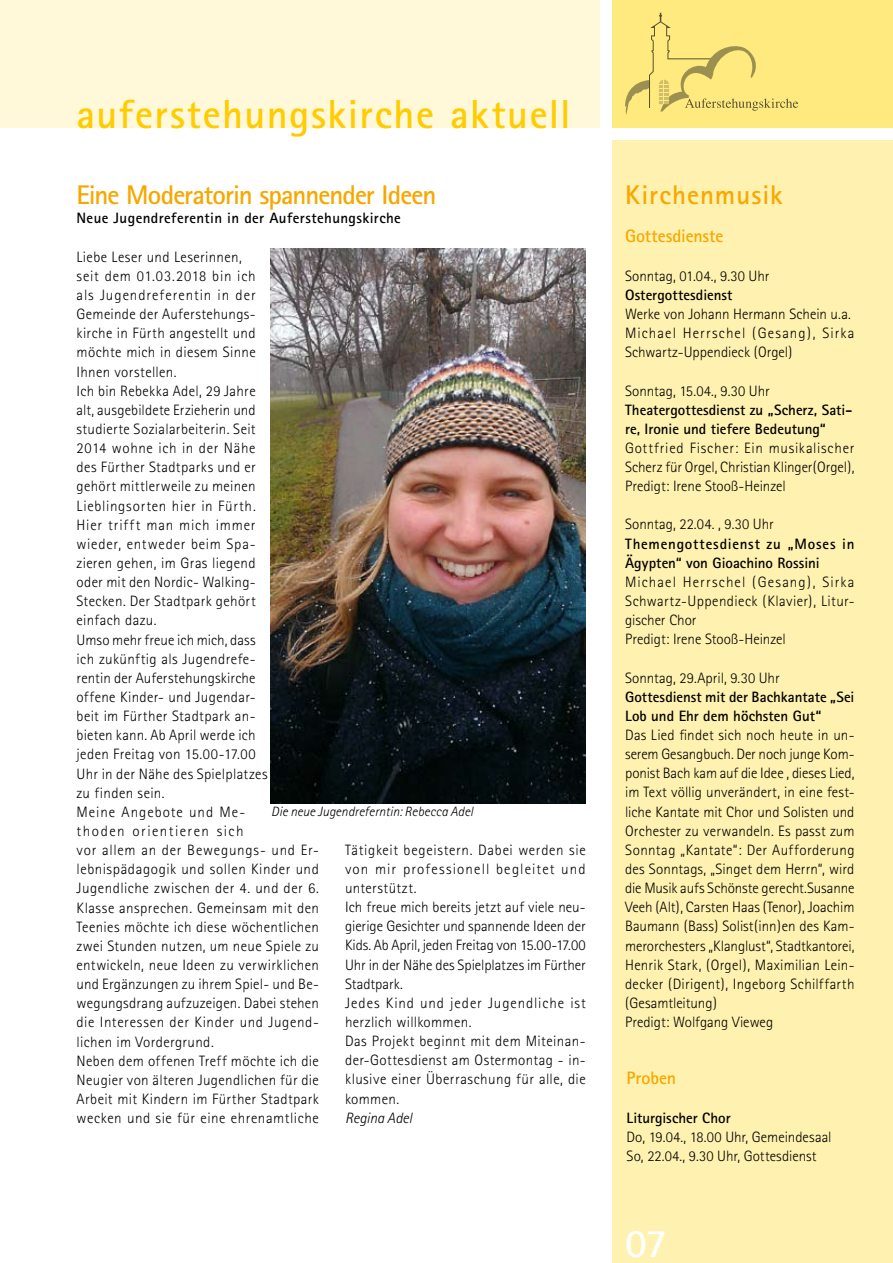
<style>
.page{position:relative;width:893px;height:1263px;background:#fff}
.page>*{position:absolute;margin:0;border:0;box-sizing:border-box;transform-origin:0 0}
.t1{font:700 40.5px "Rotis Sans Serif";letter-spacing:.035em;color:#fc0}
.t2{font:700 40.5px "Rotis Sans Serif";color:#fff}
.t3{font:700 27px "Rotis Sans Serif";letter-spacing:-.035em;color:#f6a800}
.t4{font:700 27px "Rotis Sans Serif";letter-spacing:.035em;color:#f6a800}
.t5{font:700 18px "Rotis Sans Serif";letter-spacing:-.005em;color:#f6a800}
.t6{font:300 15px/19.2px "Rotis Sans Serif";letter-spacing:.02em;color:#000}
.t7{font:700 15px/19.2px "Rotis Sans Serif";letter-spacing:.005em;color:#000}
.t8{font:300 15px/19.2px "Rotis Sans Serif";color:#000}
.t9{font:700 15px/19.2px "Rotis Sans Serif";letter-spacing:.04em;color:#000}
.t10{font:700 15px "Rotis Sans Serif";letter-spacing:.025em;color:#000}
.t11{font:italic 300 15px "Rotis Sans Serif";letter-spacing:-.005em;color:#000}
.t12{font:italic 300 13.5px "Rotis Sans Serif";color:#000}
</style>
<div class="page">
<div style="left:612px;top:0;width:281px;height:128px;background:#ffea7f"></div>
<div style="left:0;top:0;width:600px;height:128px;background:#fff8d9"></div>
<div style="left:612px;top:140px;width:281px;height:1123px;background:#fff1af"></div>
<svg style="left:625px;top:13px;width:173px;height:102px"></svg>
<img style="left:271px;top:249px;width:314px;height:555px">
<h1 class="t1" style="left:77px;top:88px;width:496px">auferstehungskirche aktuell</h1>
<h2 class="t3" style="left:77px;top:178px;width:362px">Eine Moderatorin spannender Ideen</h2>
<h2 class="t4" style="left:625px;top:178px;width:159px">Kirchenmusik</h2>
<p class="t10" style="left:76px;top:209px;width:326px">Neue Jugendreferentin in der Auferstehungskirche</p>
<p class="t5" style="left:625px;top:225px;width:100px">Gottesdienste</p>
<p class="t8" style="left:625px;top:266px;width:146px">Sonntag, 01.04., 9.30 Uhr</p>
<p class="t7" style="left:625px;top:285px;width:109px">Ostergottesdienst</p>
<p class="t6" style="left:625px;top:304px;width:231px">Werke von Johann Hermann Schein u.a.<br>Michael Herrschel (Gesang), Sirka<br>Schwartz-Uppendieck (Orgel)</p>
<p class="t8" style="left:625px;top:381px;width:146px">Sonntag, 15.04., 9.30 Uhr</p>
<p class="t7" style="left:625px;top:400px;width:229px">Theatergottesdienst zu „Scherz, Sati&shy;re, Ironie und tiefere Bedeutung“</p>
<p class="t6" style="left:625px;top:438px;width:231px;text-align:justify">Gottfried Fischer: Ein musikalischer Scherz für Orgel, Christian Klinger(Orgel), Predigt: Irene Stooß-Heinzel</p>
<p class="t8" style="left:625px;top:515px;width:150px">Sonntag, 22.04. , 9.30 Uhr</p>
<p class="t9" style="left:625px;top:534px;width:231px">Themengottesdienst zu „Moses in<br>Ägypten“ von Gioachino Rossini</p>
<p class="t6" style="left:625px;top:572px;width:231px">Michael Herrschel (Gesang), Sirka<br>Schwartz-Uppendieck (Klavier), Litur&shy;gischer Chor<br>Predigt: Irene Stooß-Heinzel</p>
<p class="t8" style="left:625px;top:668px;width:156px">Sonntag, 29.April, 9.30 Uhr</p>
<p class="t7" style="left:625px;top:687px;width:231px">Gottesdienst mit der Bachkantate „Sei<br>Lob und Ehr dem höchsten Gut“</p>
<p class="t6" style="left:625px;top:725px;width:231px">Das Lied findet sich noch heute in un&shy;serem Gesangbuch. Der noch junge Kom&shy;ponist Bach kam auf die Idee , dieses Lied, im Text völlig unverändert, in eine fest&shy;liche Kantate mit Chor und Solisten und Orchester zu verwandeln. Es passt zum Sonntag „Kantate“: Der Aufforderung des Sonntags, „Singet dem Herrn“, wird die Musik aufs Schönste gerecht.Susanne Veeh (Alt), Carsten Haas (Tenor), Joachim Baumann (Bass) Solist(inn)en des Kam&shy;merorchesters „Klanglust“, Stadtkantorei, Henrik Stark, (Orgel), Maximilian Lein&shy;decker (Dirigent), Ingeborg Schilffarth (Gesamtleitung)<br>Predigt: Wolfgang Vieweg</p>
<p class="t6" style="left:77px;top:247px;width:244px">Liebe Leser und Leserinnen,<br>seit dem 01.03.2018 bin ich<br>als Jugendreferentin in der<br>Gemeinde der Auferstehungs-<br>kirche in Fürth angestellt und<br>möchte mich in diesem Sinne<br>Ihnen vorstellen.<br>Ich bin Rebekka Adel, 29 Jahre<br>alt, ausgebildete Erzieherin und<br>studierte Sozialarbeiterin. Seit<br>2014 wohne ich in der Nähe<br>des Fürther Stadtparks und er<br>gehört mittlerweile zu meinen<br>Lieblingsorten hier in Fürth.<br>Hier trifft man mich immer<br>wieder, entweder beim Spa-<br>zieren gehen, im Gras liegend<br>oder mit den Nordic- Walking-<br>Stecken. Der Stadtpark gehört<br>einfach dazu.<br>Umso mehr freue ich mich, dass<br>ich zukünftig als Jugendrefe-<br>rentin der Auferstehungskirche<br>offene Kinder- und Jugendar-<br>beit im Fürther Stadtpark an-<br>bieten kann. Ab April werde ich<br>jeden Freitag von 15.00-17.00<br>Uhr in der Nähe des Spielplatzes<br>zu finden sein.<br>Meine Angebote und Me-<br>thoden orientieren sich<br>vor allem an der Bewegungs- und Er&shy;lebnispädagogik und sollen Kinder und<br>Jugendliche zwischen der 4. und der 6.<br>Klasse ansprechen. Gemeinsam mit den<br>Teenies möchte ich diese wöchentlichen zwei Stunden nutzen, um neue Spiele zu entwickeln, neue Ideen zu verwirklichen und Ergänzungen zu ihrem Spiel- und Be&shy;wegungsdrang aufzuzeigen. Dabei stehen die Interessen der Kinder und Jugend&shy;lichen im Vordergrund.<br>Neben dem offenen Treff möchte ich die<br>Neugier von älteren Jugendlichen für die<br>Arbeit mit Kindern im Fürther Stadtpark wecken und sie für eine ehrenamtliche</p>
<p class="t12" style="left:271px;top:804px;width:203px">Die neue Jugendreferntin: Rebecca Adel</p>
<p class="t6" style="left:345px;top:840px;width:242px">Tätigkeit begeistern. Dabei werden sie von mir professionell begleitet und unterstützt.<br>Ich freue mich bereits jetzt auf viele neu&shy;gierige Gesichter und spannende Ideen der<br>Kids. Ab April, jeden Freitag von 15.00-17.00<br>Uhr in der Nähe des Spielplatzes im Fürther<br>Stadtpark.<br>Jedes Kind und jeder Jugendliche ist herzlich willkommen.<br>Das Projekt beginnt mit dem Miteinan&shy;der-Gottesdienst am Ostermontag - in&shy;klusive einer Überraschung für alle, die kommen.</p>
<p class="t11" style="left:345px;top:1109px;width:69px">Regina Adel</p>
<p class="t5" style="left:626px;top:1067px;width:51px">Proben</p>
<p class="t7" style="left:626px;top:1108px;width:106px">Liturgischer Chor</p>
<p class="t8" style="left:626px;top:1127px;width:206px">Do, 19.04., 18.00 Uhr, Gemeindesaal<br>So, 22.04., 9.30 Uhr, Gottesdienst</p>
<h1 class="t2" style="left:625px;top:1217px;width:43px">07</h1>
</div>
